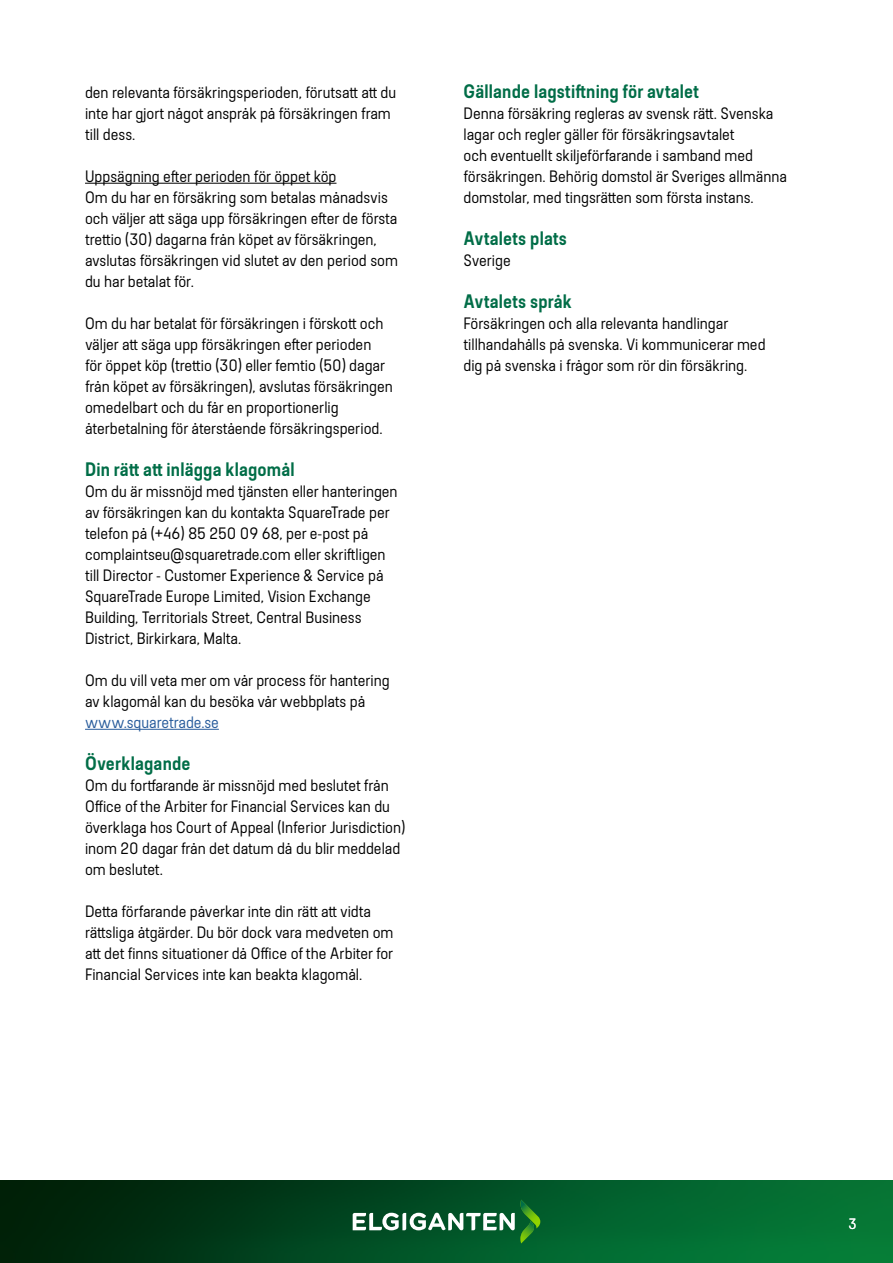
<style>
.page{position:relative;width:893px;height:1263px;background:#fff}
.page>*{position:absolute;margin:0;border:0;box-sizing:border-box;transform-origin:0 0}
.t1{font:600 19.5px "Elkjop Bodytext";letter-spacing:.01em;color:#006d47}
.t2{font:16.5px/21px "Elkjop Bodytext";color:#000}
.t3{font:16.5px "Elkjop Bodytext";color:#275b9b}
.t4{font:15px "Elkjop Bodytext";color:#fff}
</style>
<div class="page">
<img style="left:0;top:1180px;width:893px;height:83px">
<svg style="left:353px;top:1200px;width:187px;height:43px;background:#30734a"></svg>
<hr style="left:85px;top:183px;width:251px;height:1px;background:#000">
<hr style="left:85px;top:729px;width:134px;height:1px;background:#275b9b">
<p class="t2" style="left:85px;top:82px;width:313px">den relevanta försäkringsperioden, förutsatt att du inte har gjort något anspråk på försäkringen fram till dess.</p>
<p class="t2" style="left:85px;top:166px;width:314px">Uppsägning efter perioden för öppet köp<br>Om du har en försäkring som betalas månadsvis och väljer att säga upp försäkringen efter de första trettio (30) dagarna från köpet av försäkringen, avslutas försäkringen vid slutet av den period som du har betalat för.</p>
<p class="t2" style="left:85px;top:313px;width:309px">Om du har betalat för försäkringen i förskott och väljer att säga upp försäkringen efter perioden för öppet köp (trettio (30) eller femtio (50) dagar från köpet av försäkringen), avslutas försäkringen omedelbart och du får en proportionerlig återbetalning för återstående försäkringsperiod.</p>
<p class="t1" style="left:85px;top:458px;width:211px">Din rätt att inlägga klagomål</p>
<p class="t2" style="left:85px;top:481px;width:314px">Om du är missnöjd med tjänsten eller hanteringen av försäkringen kan du kontakta SquareTrade per telefon på (+46) 85 250 09 68, per e-post på complaintseu@squaretrade.com eller skriftligen till Director - Customer Experience &amp; Service på SquareTrade Europe Limited, Vision Exchange Building, Territorials Street, Central Business District, Birkirkara, Malta.</p>
<p class="t2" style="left:85px;top:670px;width:306px">Om du vill veta mer om vår process för hantering av klagomål kan du besöka vår webbplats på</p>
<p class="t3" style="left:85px;top:713px;width:135px">www.squaretrade.se</p>
<p class="t1" style="left:85px;top:752px;width:107px">Överklagande</p>
<p class="t2" style="left:85px;top:775px;width:322px">Om du fortfarande är missnöjd med beslutet från Office of the Arbiter for Financial Services kan du överklaga hos Court of Appeal (Inferior Jurisdiction) inom 20 dagar från det datum då du blir meddelad om beslutet.</p>
<p class="t2" style="left:85px;top:901px;width:310px">Detta förfarande påverkar inte din rätt att vidta rättsliga åtgärder. Du bör dock vara medveten om att det finns situationer då Office of the Arbiter for Financial Services inte kan beakta klagomål.</p>
<p class="t1" style="left:463px;top:80px;width:237px">Gällande lagstiftning för avtalet</p>
<p class="t2" style="left:463px;top:103px;width:325px">Denna försäkring regleras av svensk rätt. Svenska lagar och regler gäller för försäkringsavtalet<br>och eventuellt skiljeförfarande i samband med försäkringen. Behörig domstol är Sveriges allmänna domstolar, med tingsrätten som första instans.</p>
<p class="t1" style="left:463px;top:227px;width:105px">Avtalets plats</p>
<p class="t2" style="left:463px;top:250px;width:49px">Sverige</p>
<p class="t1" style="left:463px;top:290px;width:110px">Avtalets språk</p>
<p class="t2" style="left:463px;top:313px;width:304px">Försäkringen och alla relevanta handlingar tillhandahålls på svenska. Vi kommunicerar med dig på svenska i frågor som rör din försäkring.</p>
<p class="t4" style="left:849px;top:1216px;width:10px">3</p>
</div>
